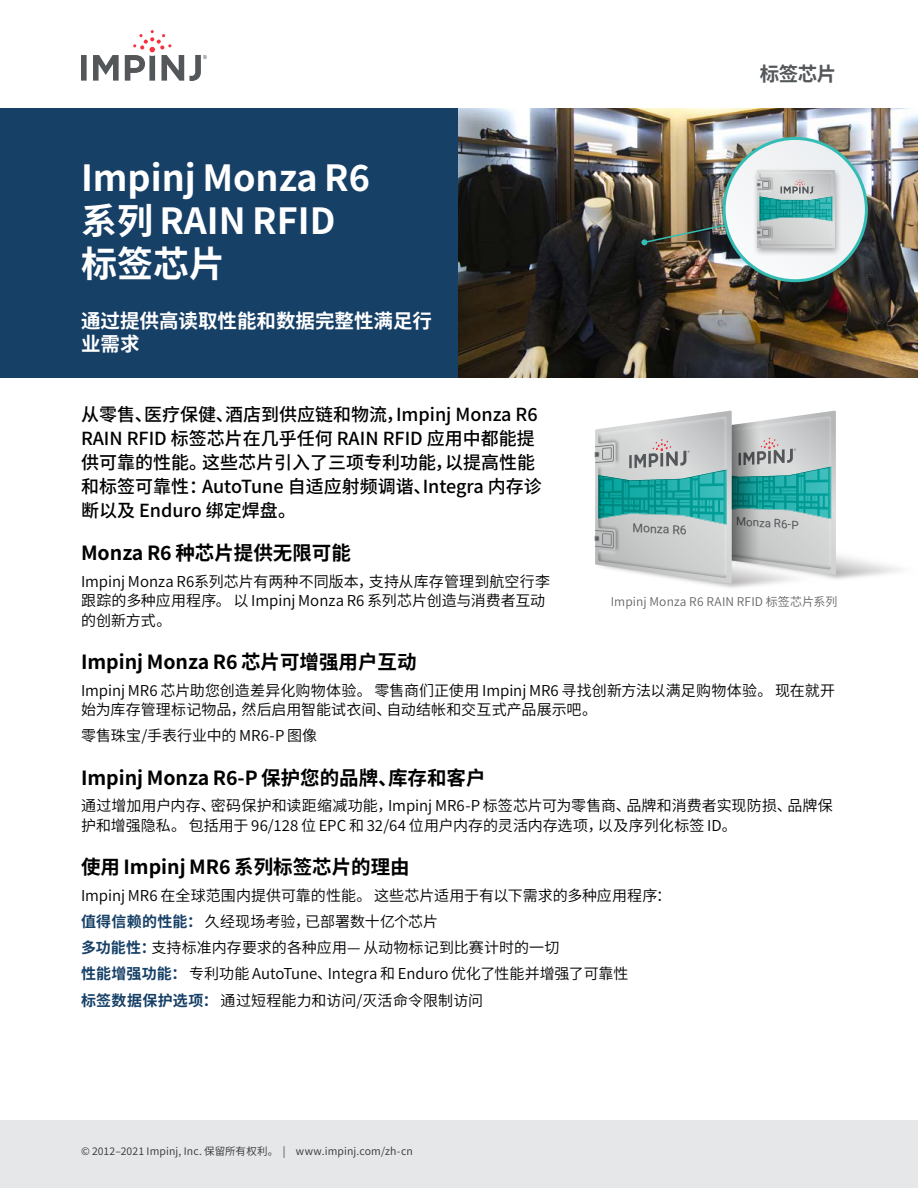
<style>
.page{position:relative;width:918px;height:1188px;background:#fff}
.page>*{position:absolute;margin:0;border:0;box-sizing:border-box;transform-origin:0 0}
.t1{font:700 36px/43.2px "Source Han Sans CN";color:#fff}
.t2{font:700 19.5px "Source Han Sans CN";color:#000}
.t3{font:700 19.5px/23.4px "Source Han Sans CN";color:#fff}
.t4{font:700 19.5px "Source Han Sans CN";color:#545759}
.t5{font:500 18px/24px "Source Han Sans CN";color:#000}
.t6{font:15px/19.5px "Source Han Sans CN";color:#000}
.t7{font:12.15px "Roboto";color:#545759}
.t8{font:12px "Source Han Sans CN";letter-spacing:.01em;color:#666767}
.t9{font:11.55px "Roboto";color:#545759}
.t10{font:10.5px "Source Han Sans CN";letter-spacing:.015em;color:#333}
.s1{font-weight:700;color:#174067}
</style>
<div class="page">
<div style="left:0;top:1120px;width:917px;height:68px;background:#e6e7e8"></div>
<svg style="left:81px;top:30px;width:126px;height:51px"></svg>
<div style="left:0;top:108px;width:459px;height:270px;background:#174067"></div>
<img style="left:459px;top:108px;width:459px;height:270px">
<svg style="left:724px;top:138px;width:142px;height:143px"></svg>
<div style="left:753px;top:168px;width:88px;height:88px;background:#000;opacity:.3"></div>
<svg style="left:757px;top:170px;width:78px;height:77px"></svg>
<img style="left:760px;top:172px;width:72px;height:8px">
<img style="left:641px;top:180px;width:191px;height:65px">
<div style="left:723px;top:137px;width:145px;height:145px;border:3px solid #34bdb4;border-radius:50%"></div>
<svg style="left:595px;top:411px;width:241px;height:173px;background:#a4c2c1"></svg>
<h1 class="t1" style="left:81px;top:157px;width:290px">Impinj Monza R6系列 RAIN RFID标签芯片</h1>
<h2 class="t3" style="left:81px;top:309px;width:352px">通过提供高读取性能和数据完整性满足行业需求</h2>
<h2 class="t4" style="left:760px;top:63px;width:78px">标签芯片</h2>
<p class="t5" style="left:81px;top:403px;width:462px">从零售、医疗保健、酒店到供应链和物流，Impinj Monza R6<br>RAIN RFID 标签芯片在几乎任何 RAIN RFID 应用中都能提供可靠的性能。这些芯片引入了三项专利功能，以提高性能和标签可靠性：AutoTune 自适应射频调谐、Integra 内存诊断以及 Enduro 绑定焊盘。</p>
<h2 class="t2" style="left:81px;top:542px;width:271px">Monza R6 种芯片提供无限可能</h2>
<p class="t6" style="left:81px;top:572px;width:471px">Impinj Monza R6系列芯片有两种不同版本，支持从库存管理到航空行李跟踪的多种应用程序。 以 Impinj Monza R6 系列芯片创造与消费者互动的创新方式。</p>
<h2 class="t2" style="left:81px;top:651px;width:337px">Impinj Monza R6 芯片可增强用户互动</h2>
<p class="t6" style="left:81px;top:681px;width:756px">Impinj MR6 芯片助您创造差异化购物体验。 零售商们正使用 Impinj MR6 寻找创新方法以满足购物体验。 现在就开始为库存管理标记物品，然后启用智能试衣间、自动结帐和交互式产品展示吧。</p>
<p class="t6" style="left:81px;top:726px;width:238px">零售珠宝/手表行业中的 MR6-P 图像</p>
<h2 class="t2" style="left:81px;top:767px;width:406px">Impinj Monza R6-P 保护您的品牌、库存和客户</h2>
<p class="t6" style="left:81px;top:796px;width:753px">通过增加用户内存、密码保护和读距缩减功能，Impinj MR6-P 标签芯片可为零售商、品牌和消费者实现防损、品牌保护和增强隐私。 包括用于 96/128 位 EPC 和 32/64 位用户内存的灵活内存选项，以及序列化标签 ID。</p>
<h2 class="t2" style="left:81px;top:856px;width:330px">使用 Impinj MR6 系列标签芯片的理由</h2>
<p class="t6" style="left:81px;top:882px;width:592px;line-height:26.2px">Impinj MR6 在全球范围内提供可靠的性能。 这些芯片适用于有以下需求的多种应用程序：<span class="s1">值得信赖的性能：</span> 久经现场考验，已部署数十亿个芯片<br><span class="s1">多功能性：</span>支持标准内存要求的各种应用— 从动物标记到比赛计时的一切<br><span class="s1">性能增强功能：</span> 专利功能 AutoTune、Integra 和 Enduro 优化了性能并增强了可靠性<br><span class="s1">标签数据保护选项：</span> 通过短程能力和访问/灭活命令限制访问</p>
<p class="t9" style="left:737px;top:513px;width:64px;rotate:4deg">Monza R6-P</p>
<p class="t7" style="left:634px;top:519px;width:56px;rotate:4deg">Monza R6</p>
<p class="t8" style="left:611px;top:595px;width:228px">Impinj Monza R6 RAIN RFID 标签芯片系列</p>
<p class="t10" style="left:81px;top:1145px;width:333px">© 2012–2021 Impinj, Inc. 保留所有权利。 | www.impinj.com/zh-cn</p>
</div>
